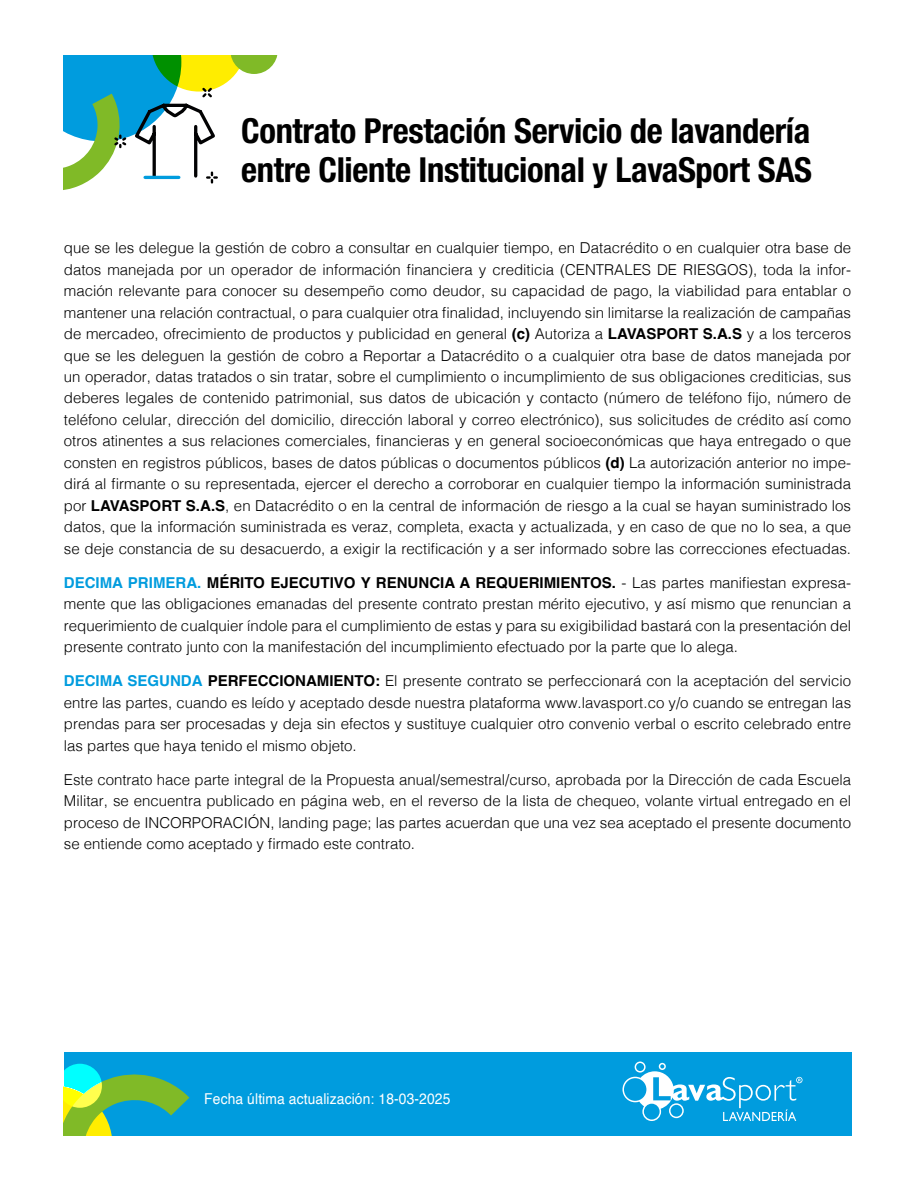
<style>
.page{position:relative;width:915px;height:1191px;background:#fff}
.page>*{position:absolute;margin:0;border:0;box-sizing:border-box;transform-origin:0 0}
.t1{font:700 condensed 34.5px/38.8px "Helvetica Neue LT Std";letter-spacing:-.01em;color:#000}
.t2{font:300 15px/21.5px "Helvetica";color:#000;text-align:justify}
.t3{font:15px "Helvetica";letter-spacing:.01em;color:#fff;scale:.92 1}
.s1{font-weight:700}
.s2{font-weight:700;color:#009cde}
</style>
<div class="page">
<div style="left:64px;top:1051px;width:786px;height:84px;background:#009cde"></div>
<svg style="left:64px;top:1063px;width:126px;height:72px"></svg>
<svg style="left:622px;top:1061px;width:180px;height:60px"></svg>
<svg style="left:64px;top:55px;width:214px;height:135px"></svg>
<h1 class="t1" style="left:241px;top:111px;width:572px">Contrato Prestación Servicio de lavandería entre Cliente Institucional y LavaSport SAS</h1>
<p class="t2" style="left:64px;top:236px;width:788px">que se les delegue la gestión de cobro a consultar en cualquier tiempo, en Datacrédito o en cualquier otra base de datos manejada por un operador de información financiera y crediticia (CENTRALES DE RIESGOS), toda la infor&shy;mación relevante para conocer su desempeño como deudor, su capacidad de pago, la viabilidad para entablar o mantener una relación contractual, o para cualquier otra finalidad, incluyendo sin limitarse la realización de campañas de mercadeo, ofrecimiento de productos y publicidad en general <span class="s1">(c)</span> Autoriza a <span class="s1">LAVASPORT S.A.S</span> y a los terceros que se les deleguen la gestión de cobro a Reportar a Datacrédito o a cualquier otra base de datos manejada por un operador, datas tratados o sin tratar, sobre el cumplimiento o incumplimiento de sus obligaciones crediticias, sus deberes legales de contenido patrimonial, sus datos de ubicación y contacto (número de teléfono fijo, número de teléfono celular, dirección del domicilio, dirección laboral y correo electrónico), sus solicitudes de crédito así como otros atinentes a sus relaciones comerciales, financieras y en general socioeconómicas que haya entregado o que consten en registros públicos, bases de datos públicas o documentos públicos <span class="s1">(d)</span> La autorización anterior no impe&shy;dirá al firmante o su representada, ejercer el derecho a corroborar en cualquier tiempo la información suministrada por <span class="s1">LAVASPORT S.A.S</span>, en Datacrédito o en la central de información de riesgo a la cual se hayan suministrado los datos, que la información suministrada es veraz, completa, exacta y actualizada, y en caso de que no lo sea, a que se deje constancia de su desacuerdo, a exigir la rectificación y a ser informado sobre las correcciones efectuadas.</p>
<p class="t2" style="left:64px;top:571px;width:788px"><span class="s2">DECIMA PRIMERA.</span> <span class="s1">MÉRITO EJECUTIVO Y RENUNCIA A REQUERIMIENTOS.</span> - Las partes manifiestan expresa&shy;mente que las obligaciones emanadas del presente contrato prestan mérito ejecutivo, y así mismo que renuncian a requerimiento de cualquier índole para el cumplimiento de estas y para su exigibilidad bastará con la presentación del presente contrato junto con la manifestación del incumplimiento efectuado por la parte que lo alega.</p>
<p class="t2" style="left:64px;top:669px;width:788px"><span class="s2">DECIMA SEGUNDA</span> <span class="s1">PERFECCIONAMIENTO:</span> El presente contrato se perfeccionará con la aceptación del servicio entre las partes, cuando es leído y aceptado desde nuestra plataforma www.lavasport.co y/o cuando se entregan las prendas para ser procesadas y deja sin efectos y sustituye cualquier otro convenio verbal o escrito celebrado entre las partes que haya tenido el mismo objeto.</p>
<p class="t2" style="left:64px;top:768px;width:788px">Este contrato hace parte integral de la Propuesta anual/semestral/curso, aprobada por la Dirección de cada Escuela Militar, se encuentra publicado en página web, en el reverso de la lista de chequeo, volante virtual entregado en el proceso de INCORPORACIÓN, landing page; las partes acuerdan que una vez sea aceptado el presente documento se entiende como aceptado y firmado este contrato.</p>
<p class="t3" style="left:204px;top:1087px;width:269px">Fecha última actualización: 18-03-2025</p>
</div>
